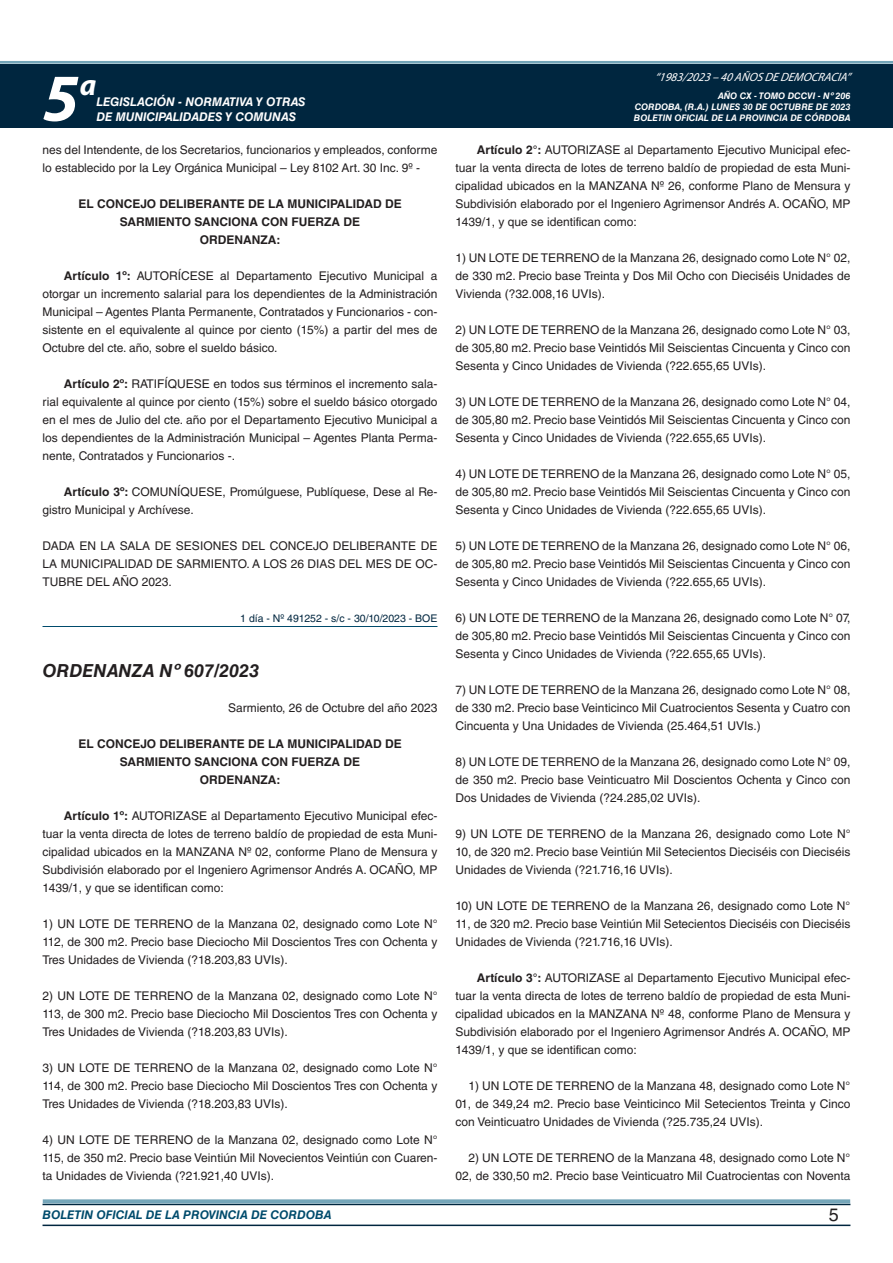
<style>
.page{position:relative;width:893px;height:1263px;background:#fff}
.page>*{position:absolute;margin:0;border:0;box-sizing:border-box;transform-origin:0 0}
.t1{font:italic 700 67.5px "Myriad Pro";color:#fff}
.t2{font:italic 700 30px "Myriad Pro";color:#fff}
.NOMBRE_DE_MINISTERIO{font:italic 700 18px "Helvetica LT Std";color:#231f20}
.t3{font:18px "Helvetica LT Std";color:#231f20}
.TEXTO_BASE{font:12px/18px "Helvetica LT Std";color:#231f20;text-align:justify}
.RESUELVE{font:700 12px/18px "Helvetica LT Std";color:#231f20;text-align:center}
.t4{font:italic 700 12px "Helvetica LT Std";color:#fff}
.t5{font:italic 700 12px "Helvetica LT Std";color:#004b6c}
.FECHA{font:12px "Helvetica LT Std";color:#231f20}
.t6{font:italic 12px "Myriad Pro";color:#fff}
.FECHA_DE_VENCIMIENTO{font:10.5px "Helvetica LT Std";color:#00263f}
.t7{font:italic 700 9px/10.8px "Helvetica LT Std";color:#fff;text-align:justify}
.s1{font-weight:700}
</style>
<div class="page">
<div style="left:0;top:61px;width:893px;height:6px;background:#fff;opacity:.75"></div>
<div style="left:0;top:64px;width:893px;height:64px;background:#00263f"></div>
<hr style="left:43px;top:1224px;width:807px;height:2px;background:#00263f">
<div style="left:42px;top:1198px;width:809px;height:8px;background:#fff;opacity:.75"></div>
<hr style="left:43px;top:626px;width:394px;height:1px;background:#004b6c">
<h1 class="t1" style="left:43px;top:54px;width:38px">5</h1>
<h2 class="t2" style="left:80px;top:66px;width:18px">a</h2>
<p class="t4" style="left:96px;top:95px;width:211px">LEGISLACIÓN - NORMATIVA Y OTRAS</p>
<p class="t4" style="left:96px;top:109px;width:201px">DE MUNICIPALIDADES Y COMUNAS</p>
<p class="TEXTO_BASE" style="left:43px;top:141px;width:396px">nes del Intendente, de los Secretarios, funcionarios y empleados, conforme lo establecido por la Ley Orgánica Municipal – Ley 8102 Art. 30 Inc. 9º -</p>
<p class="RESUELVE" style="left:78px;top:194px;width:325px">EL CONCEJO DELIBERANTE DE LA MUNICIPALIDAD DE<br>SARMIENTO SANCIONA CON FUERZA DE</p>
<p class="RESUELVE" style="left:200px;top:230px;width:82px">ORDENANZA:</p>
<p class="TEXTO_BASE" style="left:43px;top:267px;width:396px;text-indent:21px"><span class="s1">Artículo 1º:</span> AUTORÍCESE al Departamento Ejecutivo Municipal a otorgar un incremento salarial para los dependientes de la Administración Municipal – Agentes Planta Permanente, Contratados y Funcionarios - con&shy;sistente en el equivalente al quince por ciento (15%) a partir del mes de Octubre del cte. año, sobre el sueldo básico.</p>
<p class="TEXTO_BASE" style="left:43px;top:375px;width:396px;text-indent:21px"><span class="s1">Artículo 2º:</span> RATIFÍQUESE en todos sus términos el incremento sala&shy;rial equivalente al quince por ciento (15%) sobre el sueldo básico otorgado en el mes de Julio del cte. año por el Departamento Ejecutivo Municipal a los dependientes de la Administración Municipal – Agentes Planta Perma&shy;nente, Contratados y Funcionarios -.</p>
<p class="TEXTO_BASE" style="left:43px;top:483px;width:396px;text-indent:21px"><span class="s1">Artículo 3º:</span> COMUNÍQUESE, Promúlguese, Publíquese, Dese al Re&shy;gistro Municipal y Archívese.</p>
<p class="TEXTO_BASE" style="left:43px;top:537px;width:396px">DADA EN LA SALA DE SESIONES DEL CONCEJO DELIBERANTE DE LA MUNICIPALIDAD DE SARMIENTO. A LOS 26 DIAS DEL MES DE OC-TUBRE DEL AÑO 2023.</p>
<p class="FECHA_DE_VENCIMIENTO" style="left:240px;top:612px;width:199px">1 día - Nº 491252 - s/c - 30/10/2023 - BOE</p>
<p class="NOMBRE_DE_MINISTERIO" style="left:43px;top:660px;width:218px">ORDENANZA Nº 607/2023</p>
<p class="FECHA" style="left:228px;top:701px;width:211px">Sarmiento, 26 de Octubre del año 2023</p>
<p class="RESUELVE" style="left:78px;top:734px;width:325px">EL CONCEJO DELIBERANTE DE LA MUNICIPALIDAD DE<br>SARMIENTO SANCIONA CON FUERZA DE</p>
<p class="RESUELVE" style="left:200px;top:770px;width:82px">ORDENANZA:</p>
<p class="TEXTO_BASE" style="left:43px;top:807px;width:396px;text-indent:21px"><span class="s1">Artículo 1º:</span> AUTORIZASE al Departamento Ejecutivo Municipal efec&shy;tuar la venta directa de lotes de terreno baldío de propiedad de esta Muni&shy;cipalidad ubicados en la MANZANA Nº 02, conforme Plano de Mensura y Subdivisión elaborado por el Ingeniero Agrimensor Andrés A. OCAÑO, MP 1439/1, y que se identifican como:</p>
<p class="TEXTO_BASE" style="left:43px;top:915px;width:396px">1) UN LOTE DE TERRENO de la Manzana 02, designado como Lote N° 112, de 300 m2. Precio base Dieciocho Mil Doscientos Tres con Ochenta y Tres Unidades de Vivienda (?18.203,83 UVIs).</p>
<p class="TEXTO_BASE" style="left:43px;top:987px;width:396px">2) UN LOTE DE TERRENO de la Manzana 02, designado como Lote N° 113, de 300 m2. Precio base Dieciocho Mil Doscientos Tres con Ochenta y Tres Unidades de Vivienda (?18.203,83 UVIs).</p>
<p class="TEXTO_BASE" style="left:43px;top:1059px;width:396px">3) UN LOTE DE TERRENO de la Manzana 02, designado como Lote N° 114, de 300 m2. Precio base Dieciocho Mil Doscientos Tres con Ochenta y Tres Unidades de Vivienda (?18.203,83 UVIs).</p>
<p class="TEXTO_BASE" style="left:43px;top:1131px;width:396px">4) UN LOTE DE TERRENO de la Manzana 02, designado como Lote N° 115, de 350 m2. Precio base Veintiún Mil Novecientos Veintiún con Cuaren&shy;ta Unidades de Vivienda (?21.921,40 UVIs).</p>
<p class="t6" style="left:655px;top:70px;width:197px">“ 1983/2023 – 40 AÑOS DE DEMOCRACIA”</p>
<p class="t7" style="left:634px;top:91px;width:218px;text-indent:84px">AÑO CX - TOMO DCCVI - Nº 206<br>CORDOBA, (R.A.) LUNES 30 DE OCTUBRE DE 2023<br>BOLETIN OFICIAL DE LA PROVINCIA DE CÓRDOBA</p>
<p class="TEXTO_BASE" style="left:455px;top:141px;width:396px;text-indent:21px"><span class="s1">Artículo 2°:</span> AUTORIZASE al Departamento Ejecutivo Municipal efec&shy;tuar la venta directa de lotes de terreno baldío de propiedad de esta Muni&shy;cipalidad ubicados en la MANZANA Nº 26, conforme Plano de Mensura y Subdivisión elaborado por el Ingeniero Agrimensor Andrés A. OCAÑO, MP 1439/1, y que se identifican como:</p>
<p class="TEXTO_BASE" style="left:455px;top:249px;width:396px">1) UN LOTE DE TERRENO de la Manzana 26, designado como Lote N° 02, de 330 m2. Precio base Treinta y Dos Mil Ocho con Dieciséis Unidades de Vivienda (?32.008,16 UVIs).</p>
<p class="TEXTO_BASE" style="left:455px;top:321px;width:396px">2) UN LOTE DE TERRENO de la Manzana 26, designado como Lote N° 03, de 305,80 m2. Precio base Veintidós Mil Seiscientas Cincuenta y Cinco con Sesenta y Cinco Unidades de Vivienda (?22.655,65 UVIs).</p>
<p class="TEXTO_BASE" style="left:455px;top:393px;width:396px">3) UN LOTE DE TERRENO de la Manzana 26, designado como Lote N° 04, de 305,80 m2. Precio base Veintidós Mil Seiscientas Cincuenta y Cinco con Sesenta y Cinco Unidades de Vivienda (?22.655,65 UVIs).</p>
<p class="TEXTO_BASE" style="left:455px;top:465px;width:396px">4) UN LOTE DE TERRENO de la Manzana 26, designado como Lote N° 05, de 305,80 m2. Precio base Veintidós Mil Seiscientas Cincuenta y Cinco con Sesenta y Cinco Unidades de Vivienda (?22.655,65 UVIs).</p>
<p class="TEXTO_BASE" style="left:455px;top:537px;width:396px">5) UN LOTE DE TERRENO de la Manzana 26, designado como Lote N° 06, de 305,80 m2. Precio base Veintidós Mil Seiscientas Cincuenta y Cinco con Sesenta y Cinco Unidades de Vivienda (?22.655,65 UVIs).</p>
<p class="TEXTO_BASE" style="left:455px;top:609px;width:396px">6) UN LOTE DE TERRENO de la Manzana 26, designado como Lote N° 07, de 305,80 m2. Precio base Veintidós Mil Seiscientas Cincuenta y Cinco con Sesenta y Cinco Unidades de Vivienda (?22.655,65 UVIs).</p>
<p class="TEXTO_BASE" style="left:455px;top:681px;width:396px">7) UN LOTE DE TERRENO de la Manzana 26, designado como Lote N° 08, de 330 m2. Precio base Veinticinco Mil Cuatrocientos Sesenta y Cuatro con Cincuenta y Una Unidades de Vivienda (25.464,51 UVIs.)</p>
<p class="TEXTO_BASE" style="left:455px;top:753px;width:396px">8) UN LOTE DE TERRENO de la Manzana 26, designado como Lote N° 09, de 350 m2. Precio base Veinticuatro Mil Doscientos Ochenta y Cinco con Dos Unidades de Vivienda (?24.285,02 UVIs).</p>
<p class="TEXTO_BASE" style="left:455px;top:825px;width:396px">9) UN LOTE DE TERRENO de la Manzana 26, designado como Lote N° 10, de 320 m2. Precio base Veintiún Mil Setecientos Dieciséis con Dieciséis Unidades de Vivienda (?21.716,16 UVIs).</p>
<p class="TEXTO_BASE" style="left:455px;top:897px;width:396px">10) UN LOTE DE TERRENO de la Manzana 26, designado como Lote N° 11, de 320 m2. Precio base Veintiún Mil Setecientos Dieciséis con Dieciséis Unidades de Vivienda (?21.716,16 UVIs).</p>
<p class="TEXTO_BASE" style="left:455px;top:969px;width:396px;text-indent:21px"><span class="s1">Artículo 3°:</span> AUTORIZASE al Departamento Ejecutivo Municipal efec&shy;tuar la venta directa de lotes de terreno baldío de propiedad de esta Muni&shy;cipalidad ubicados en la MANZANA Nº 48, conforme Plano de Mensura y Subdivisión elaborado por el Ingeniero Agrimensor Andrés A. OCAÑO, MP 1439/1, y que se identifican como:</p>
<p class="TEXTO_BASE" style="left:455px;top:1077px;width:396px;text-indent:13px">1) UN LOTE DE TERRENO de la Manzana 48, designado como Lote N° 01, de 349,24 m2. Precio base Veinticinco Mil Setecientos Treinta y Cinco con Veinticuatro Unidades de Vivienda (?25.735,24 UVIs).</p>
<p class="TEXTO_BASE" style="left:455px;top:1149px;width:396px;text-align:right">2) UN LOTE DE TERRENO de la Manzana 48, designado como Lote N°<br>02, de 330,50 m2. Precio base Veinticuatro Mil Cuatrocientas con Noventa</p>
<p class="t5" style="left:43px;top:1208px;width:290px">BOLETIN OFICIAL DE LA PROVINCIA DE CORDOBA</p>
<h3 class="t3" style="left:829px;top:1204px;width:12px">5</h3>
</div>
